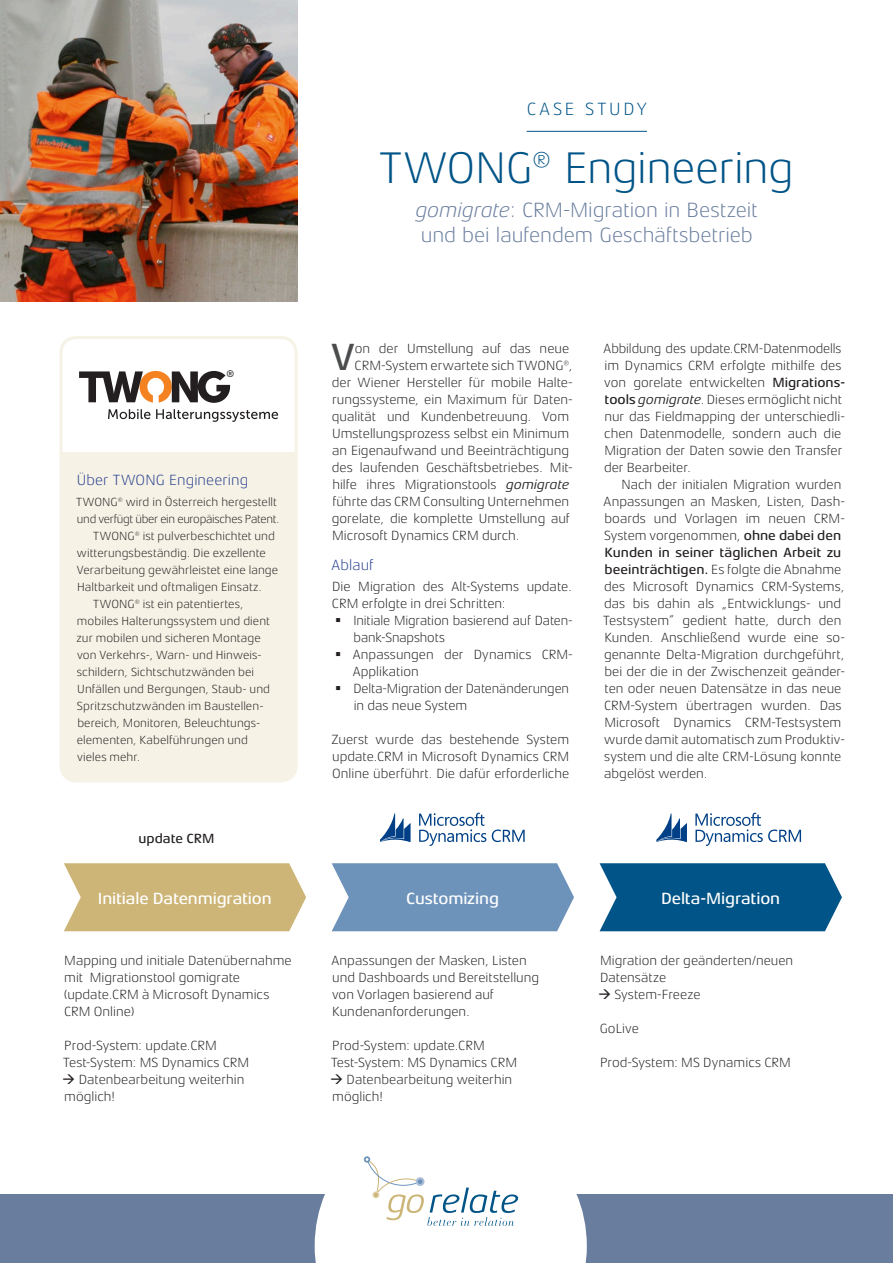
<style>
.page{position:relative;width:893px;height:1263px;background:#fff}
.page>*{position:absolute;margin:0;border:0;box-sizing:border-box;transform-origin:0 0}
.Hero{font:300 45px "Aeonis LT Pro";letter-spacing:-.01em;color:#005487}
.Body_Initial{font:500 38.55px "Aeonis LT Pro";color:#4b4c4d}
.Lead{font:300 21px/25.2px "Aeonis LT Pro";letter-spacing:-.005em;color:#697e9e}
.Pre-Header{font:300 18px "Aeonis LT Pro";letter-spacing:.165em;color:#005487}
.Body{font:500 16.5px "Aeonis LT Pro";letter-spacing:-.01em;color:#fff}
.Zwiti{font:300 15px "Aeonis LT Pro";letter-spacing:.005em;color:#253f8e}
.Body-2{font:300 13.5px/17px "Aeonis LT Pro";color:#231f20}
.Body_indent{font:300 13.5px/17px "Aeonis LT Pro";color:#231f20}
.Body_Initial-2{font:300 13.5px "Aeonis LT Pro";color:#231f20}
.List{font:300 13.5px/17px "Aeonis LT Pro";letter-spacing:-.01em;color:#231f20}
.Body-3{font:500 13.5px "Aeonis LT Pro";color:#231f20}
.Body_indent-2{font:300 12px/17px "Aeonis LT Pro";letter-spacing:.005em;color:#231f20}
.Body-4{font:300 12px/17px "Aeonis LT Pro";letter-spacing:-.015em;color:#231f20}
.t1{font:9.45px "Museo Sans 500";color:#231f20}
.s1{font-style:italic}
.s2{font-weight:400;font-style:italic}
.s3{font-weight:500}
</style>
<div class="page">
<div style="left:0;top:1194px;width:893px;height:69px;background:#697e9e"></div>
<svg style="left:315px;top:1156px;width:272px;height:107px"></svg>
<img style="left:0;top:0;width:298px;height:302px">
<hr style="left:527px;top:131px;width:120px;height:1px;background:#005487">
<svg style="left:59px;top:336px;width:239px;height:120px"></svg>
<svg style="left:492px;top:829px;width:33px;height:13px"></svg>
<svg style="left:419px;top:813px;width:67px;height:33px"></svg>
<svg style="left:380px;top:813px;width:31px;height:29px"></svg>
<svg style="left:695px;top:813px;width:106px;height:33px"></svg>
<svg style="left:656px;top:813px;width:31px;height:29px"></svg>
<svg style="left:64px;top:863px;width:242px;height:68px;background:#cfba7f"></svg>
<svg style="left:600px;top:863px;width:242px;height:68px;background:#12608f"></svg>
<svg style="left:332px;top:863px;width:242px;height:68px;background:#789abf"></svg>
<div style="left:60px;top:455px;width:238px;height:327px;background:#f6f2e6"></div>
<p class="t1" style="left:227px;top:369px;width:9px">®</p>
<p class="Zwiti" style="left:77px;top:471px;width:173px">Über TWONG Engineering</p>
<p class="Body-4" style="left:76px;top:494px;width:205px">TWONG® wird in Österreich hergestellt und verfügt über ein europäisches Patent.</p>
<p class="Body_indent-2" style="left:77px;top:528px;width:203px;text-indent:16px">TWONG® ist pulverbeschichtet und witterungsbeständig. Die exzellente Verarbeitung gewährleistet eine lange Haltbarkeit und oftmaligen Einsatz.</p>
<p class="Body_indent-2" style="left:77px;top:596px;width:195px;text-indent:17px">TWONG® ist ein patentiertes, mobiles Halterungssystem und dient zur mobilen und sicheren Montage von Verkehrs-, Warn- und Hinweis&shy;schildern, Sichtschutzwänden bei<br>Unfällen und Bergungen, Staub- und<br>Spritzschutzwänden im Baustellen&shy;bereich, Monitoren, Beleuchtungs&shy;elementen, Kabelführungen und vieles mehr.</p>
<p class="Body-3" style="left:138px;top:831px;width:78px">update CRM</p>
<p class="Pre-Header" style="left:527px;top:99px;width:122px">CASE STUDY</p>
<p class="Hero" style="left:379px;top:143px;width:416px">TWONG® Engineering</p>
<p class="Lead" style="left:416px;top:197px;width:344px"><span class="s1">gomigrate</span>: CRM-Migration in Bestzeit und bei laufendem Geschäftsbetrieb</p>
<p class="Body_Initial" style="left:331px;top:336px;width:25px">V</p>
<p class="Body_Initial-2" style="left:355px;top:341px;width:216px">on der Umstellung auf das neue</p>
<p class="Body_Initial-2" style="left:355px;top:358px;width:219px">CRM-System erwartete sich TWONG®,</p>
<p class="Body_Initial-2" style="left:332px;top:375px;width:243px">der Wiener Hersteller für mobile Halte-</p>
<p class="Body_Initial-2" style="left:332px;top:392px;width:241px">rungssysteme, ein Maximum für Daten-</p>
<p class="Body_Initial-2" style="left:332px;top:409px;width:239px">qualität und Kundenbetreuung. Vom</p>
<p class="Body_Initial-2" style="left:332px;top:426px;width:239px">Umstellungsprozess selbst ein Minimum</p>
<p class="Body_Initial-2" style="left:332px;top:443px;width:239px">an Eigenaufwand und Beeinträchtigung</p>
<p class="Body_Initial-2" style="left:332px;top:460px;width:243px">des laufenden Geschäftsbetriebes. Mit-</p>
<p class="Body_Initial-2" style="left:332px;top:477px;width:239px">hilfe ihres Migrationstools <span class="s2">gomigrate</span></p>
<p class="Body_Initial-2" style="left:332px;top:494px;width:238px">führte das CRM Consulting Unternehmen</p>
<p class="Body_Initial-2" style="left:332px;top:511px;width:240px">gorelate, die komplette Umstellung auf</p>
<p class="Body_Initial-2" style="left:332px;top:528px;width:189px">Microsoft Dynamics CRM durch.</p>
<p class="Zwiti" style="left:331px;top:556px;width:44px">Ablauf</p>
<p class="Body-2" style="left:332px;top:578px;width:241px">Die Migration des Alt-Systems update.<br>CRM erfolgte in drei Schritten:</p>
<p class="List" style="left:354px;top:612px;width:221px;text-indent:-18px">▪ Initiale Migration basierend auf Daten&shy;bank-Snapshots</p>
<p class="List" style="left:353px;top:646px;width:222px;text-indent:-17px">▪ Anpassungen der Dynamics CRM-<br>Applikation</p>
<p class="List" style="left:354px;top:680px;width:217px;text-indent:-18px">▪ Delta-Migration der Datenänderungen in das neue System</p>
<p class="Body-2" style="left:331px;top:731px;width:239px;text-align:justify">Zuerst wurde das bestehende System update.CRM in Microsoft Dynamics CRM Online überführt. Die dafür erforderliche</p>
<p class="Body-2" style="left:604px;top:340px;width:243px">Abbildung des update.CRM-Datenmodells im Dynamics CRM erfolgte mithilfe des von gorelate entwickelten <span class="s3">Migrations&shy;tools</span> <span class="s2">gomigrate</span>. Dieses ermöglicht nicht nur das Fieldmapping der unterschiedli&shy;chen Datenmodelle, sondern auch die Migration der Daten sowie den Transfer der Bearbeiter.</p>
<p class="Body_indent" style="left:603px;top:476px;width:243px;text-indent:18px">Nach der initialen Migration wurden Anpassungen an Masken, Listen, Dash&shy;boards und Vorlagen im neuen CRM-System vorgenommen, <span class="s3">ohne dabei den Kunden in seiner täglichen Arbeit zu beeinträchtigen.</span> Es folgte die Abnahme des Microsoft Dynamics CRM-Systems, das bis dahin als „Entwicklungs- und Testsystem“ gedient hatte, durch den Kunden. Anschließend wurde eine so&shy;genannte Delta-Migration durchgeführt, bei der die in der Zwischenzeit geänder&shy;ten oder neuen Datensätze in das neue CRM-System übertragen wurden. Das Microsoft Dynamics CRM-Testsystem wurde damit automatisch zum Produktiv&shy;system und die alte CRM-Lösung konnte abgelöst werden.</p>
<p class="Body" style="left:98px;top:889px;width:175px">Initiale Datenmigration</p>
<p class="Body" style="left:406px;top:889px;width:94px">Customizing</p>
<p class="Body" style="left:661px;top:889px;width:121px">Delta-Migration</p>
<p class="Body-2" style="left:64px;top:952px;width:229px">Mapping und initiale Datenübernahme mit Migrationstool gomigrate</p>
<p class="Body-2" style="left:64px;top:986px;width:207px">(update.CRM à Microsoft Dynamics<br>CRM Online)</p>
<p class="Body-2" style="left:64px;top:1037px;width:154px">Prod-System: update.CRM</p>
<p class="Body-2" style="left:63px;top:1054px;width:188px">Test-System: MS Dynamics CRM</p>
<p class="Body-2" style="left:62px;top:1071px;width:184px">→ Datenbearbeitung weiterhin möglich!</p>
<p class="Body-2" style="left:331px;top:952px;width:209px">Anpassungen der Masken, Listen und Dashboards und Bereitstellung von Vorlagen basierend auf<br>Kundenanforderungen.</p>
<p class="Body-2" style="left:332px;top:1037px;width:154px">Prod-System: update.CRM</p>
<p class="Body-2" style="left:331px;top:1054px;width:188px">Test-System: MS Dynamics CRM</p>
<p class="Body-2" style="left:330px;top:1071px;width:184px">→ Datenbearbeitung weiterhin möglich!</p>
<p class="Body-2" style="left:600px;top:952px;width:195px">Migration der geänderten/neuen<br>Datensätze</p>
<p class="Body-2" style="left:598px;top:986px;width:104px">→ System-Freeze</p>
<p class="Body-2" style="left:600px;top:1020px;width:41px">GoLive</p>
<p class="Body-2" style="left:600px;top:1054px;width:192px">Prod-System: MS Dynamics CRM</p>
</div>
